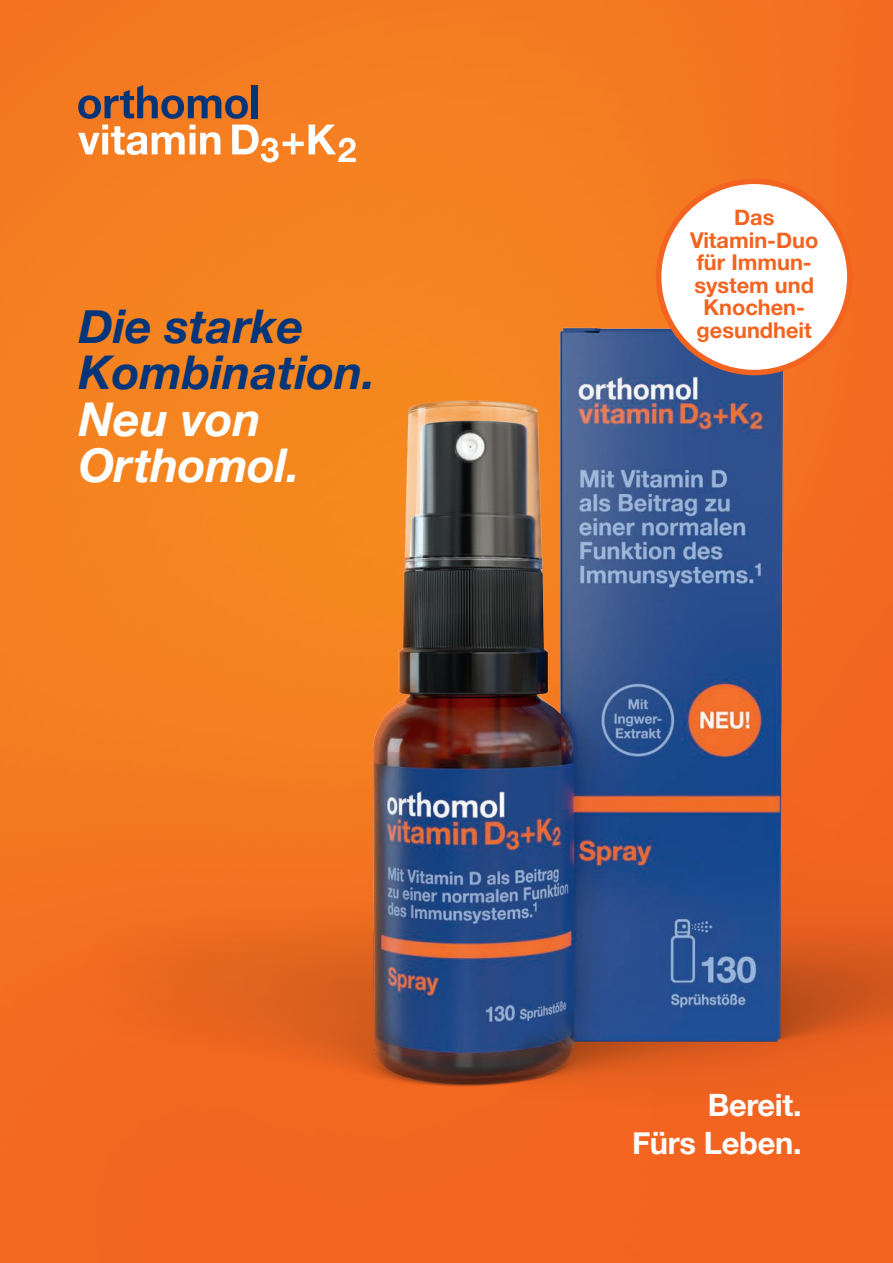
<style>
.page{position:relative;width:893px;height:1263px;background:#fff}
.page>*{position:absolute;margin:0;border:0;box-sizing:border-box;transform-origin:0 0}
.t1{font:italic 700 46.5px/46.5px "Helvetica Neue";color:#033578}
.t2{font:italic 700 46.5px/46.5px "Helvetica Neue";color:#fff}
.t3{font:700 30.75px/37.2px "Helvetica Neue";letter-spacing:-.01em;color:#fff;text-align:right}
.t4{font:700 21.75px/22.5px "Helvetica Neue";color:#f36421;text-align:center}
</style>
<div class="page">
<img style="left:0;top:0;width:893px;height:1263px">
<img style="left:37px;top:170px;width:856px;height:1076px">
<svg style="left:78px;top:85px;width:170px;height:34px;background:#9a6141"></svg>
<div style="left:251px;top:85px;width:7px;height:33px;background:#033578"></div>
<svg style="left:78px;top:125px;width:142px;height:30px"></svg>
<svg style="left:232px;top:125px;width:124px;height:37px"></svg>
<div style="left:659px;top:181px;width:191px;height:191px;background:#fff;border-radius:50%"></div>
<div style="left:656px;top:179px;width:197px;height:196px;border:5px solid #f36421;border-radius:50%"></div>
<h1 class="t1" style="left:79px;top:304px;width:299px">Die starke<br>Kombination.</h1>
<h1 class="t2" style="left:79px;top:397px;width:223px">Neu von<br>Orthomol.</h1>
<p class="t4" style="left:690px;top:207px;width:130px">Das<br>Vitamin-Duo für Immun&shy;system und<br>Knochen&shy;gesundheit</p>
<h2 class="t3" style="left:632px;top:1087px;width:171px">Bereit.<br>Fürs Leben.</h2>
</div>
